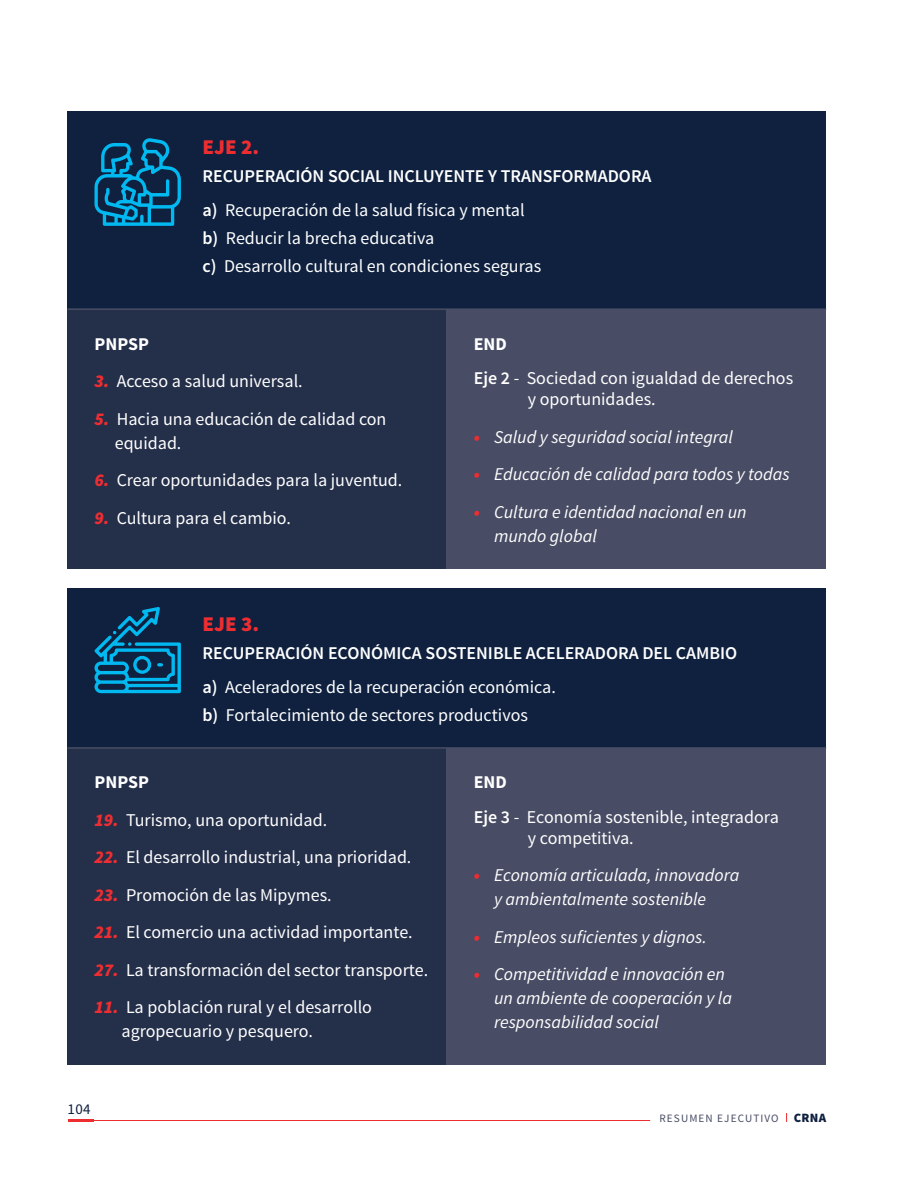
<style>
.page{position:relative;width:918px;height:1188px;background:#fff}
.page>*{position:absolute;margin:0;border:0;box-sizing:border-box;transform-origin:0 0}
.t1{font:900 21px "Source Sans Pro";color:#ee2d31}
.t2{font:18px/24px "Source Sans Pro";color:#fff}
.t3{font:italic 18px/24px "Source Sans Pro";color:#fff}
.t4{font:600 18px/34.5px "Source Sans Pro";color:#fff}
.t5{font:700 18px "Source Sans Pro";color:#fff}
.t6{font:15px "Source Sans Pro";color:#0f213f}
.t7{font:11.25px "Source Sans Pro";letter-spacing:.1em;color:#484d64}
.s1{font-weight:400}
.s2{font-weight:600}
.s3{font-weight:900;font-style:italic;color:#ee2d31}
.s4{font-weight:700}
.s5{font-weight:900;color:#ee2d31}
.s6{font-weight:900;font-size:12.75px;color:#0f213f}
</style>
<div class="page">
<div style="left:68px;top:111px;width:758px;height:198px;background:#0f213f"></div>
<div style="left:68px;top:309px;width:379px;height:260px;background:#242f4a"></div>
<div style="left:447px;top:309px;width:379px;height:260px;background:#484c64"></div>
<hr style="left:68px;top:308px;width:379px;height:2px;background:#484d64">
<hr style="left:447px;top:308px;width:379px;height:2px;background:#484d64">
<div style="left:68px;top:588px;width:758px;height:160px;background:#0f213f"></div>
<div style="left:68px;top:748px;width:379px;height:316px;background:#242f4a"></div>
<div style="left:447px;top:748px;width:379px;height:316px;background:#484c64"></div>
<hr style="left:68px;top:747px;width:379px;height:2px;background:#484d64">
<hr style="left:447px;top:747px;width:379px;height:2px;background:#484d64">
<svg style="left:94px;top:138px;width:87px;height:88px"></svg>
<svg style="left:94px;top:607px;width:87px;height:86px"></svg>
<hr style="left:80px;top:1120px;width:570px;height:1px;background:#ee2d31">
<hr style="left:68px;top:1119px;width:26px;height:3px;background:#ee2d31">
<p class="t1" style="left:202px;top:133px;width:58px">EJE 2.</p>
<p class="t4" style="left:202px;top:159px;width:451px">RECUPERACIÓN SOCIAL INCLUYENTE Y TRANSFORMADORA a) <span class="s1">Recuperación de la salud física y mental</span></p>
<p class="t2" style="left:202px;top:224px;width:340px;line-height:27.8px"><span class="s2">b)</span> Reducir la brecha educativa<br><span class="s2">c)</span> Desarrollo cultural en condiciones seguras</p>
<p class="t5" style="left:94px;top:332px;width:56px">PNPSP</p>
<p class="t2" style="left:94px;top:370px;width:210px"><span class="s3">3.</span> Acceso a salud universal.</p>
<p class="t2" style="left:115px;top:407px;width:273px;text-indent:-20px"><span class="s3">5.</span> Hacia una educación de calidad con equidad.</p>
<p class="t2" style="left:94px;top:469px;width:309px"><span class="s3">6.</span> Crear oportunidades para la juventud.</p>
<p class="t2" style="left:94px;top:506px;width:198px"><span class="s3">9.</span> Cultura para el cambio.</p>
<p class="t2" style="left:474px;top:327px;width:321px;line-height:34.5px"><span class="s4">END<br></span><span class="s2">Eje 2</span> - Sociedad con igualdad de derechos</p>
<p class="t2" style="left:528px;top:388px;width:129px">y oportunidades.</p>
<p class="t3" style="left:474px;top:425px;width:261px"><span class="s5">•</span> Salud y seguridad social integral</p>
<p class="t3" style="left:474px;top:462px;width:317px"><span class="s5">•</span> Educación de calidad para todos y todas</p>
<p class="t3" style="left:494px;top:500px;width:254px;text-indent:-20px"><span class="s5">•</span> Cultura e identidad nacional en un mundo global</p>
<p class="t1" style="left:202px;top:610px;width:58px">EJE 3.</p>
<p class="t4" style="left:202px;top:636px;width:536px">RECUPERACIÓN ECONÓMICA SOSTENIBLE ACELERADORA DEL CAMBIO a) <span class="s1">Aceleradores de la recuperación económica.</span></p>
<p class="t2" style="left:202px;top:703px;width:327px"><span class="s2">b)</span> Fortalecimiento de sectores productivos</p>
<p class="t5" style="left:94px;top:771px;width:56px">PNPSP</p>
<p class="t2" style="left:94px;top:808px;width:234px"><span class="s3">19.</span> Turismo, una oportunidad.</p>
<p class="t2" style="left:94px;top:846px;width:318px"><span class="s3">22.</span> El desarrollo industrial, una prioridad.</p>
<p class="t2" style="left:94px;top:883px;width:239px"><span class="s3">23.</span> Promoción de las Mipymes.</p>
<p class="t2" style="left:94px;top:921px;width:320px"><span class="s3">21.</span> El comercio una actividad importante.</p>
<p class="t2" style="left:94px;top:958px;width:335px"><span class="s3">27.</span> La transformación del sector transporte.</p>
<p class="t2" style="left:122px;top:996px;width:252px;text-indent:-27px"><span class="s3">11.</span> La población rural y el desarrollo agropecuario y pesquero.</p>
<p class="t6" style="left:68px;top:1100px;width:25px">104</p>
<p class="t2" style="left:474px;top:765px;width:307px;line-height:34.5px"><span class="s4">END<br></span><span class="s2">Eje 3</span> - Economía sostenible, integradora</p>
<p class="t2" style="left:528px;top:826px;width:107px">y competitiva.</p>
<p class="t3" style="left:494px;top:863px;width:247px;text-indent:-20px"><span class="s5">•</span> Economía articulada, innovadora y ambientalmente sostenible</p>
<p class="t3" style="left:474px;top:925px;width:234px"><span class="s5">•</span> Empleos suficientes y dignos.</p>
<p class="t3" style="left:494px;top:962px;width:239px;text-indent:-20px"><span class="s5">•</span> Competitividad e innovación en un ambiente de cooperación y la responsabilidad social</p>
<p class="t7" style="left:659px;top:1111px;width:168px">RESUMEN EJECUTIVO <span class="s6">CRNA</span></p>
</div>
